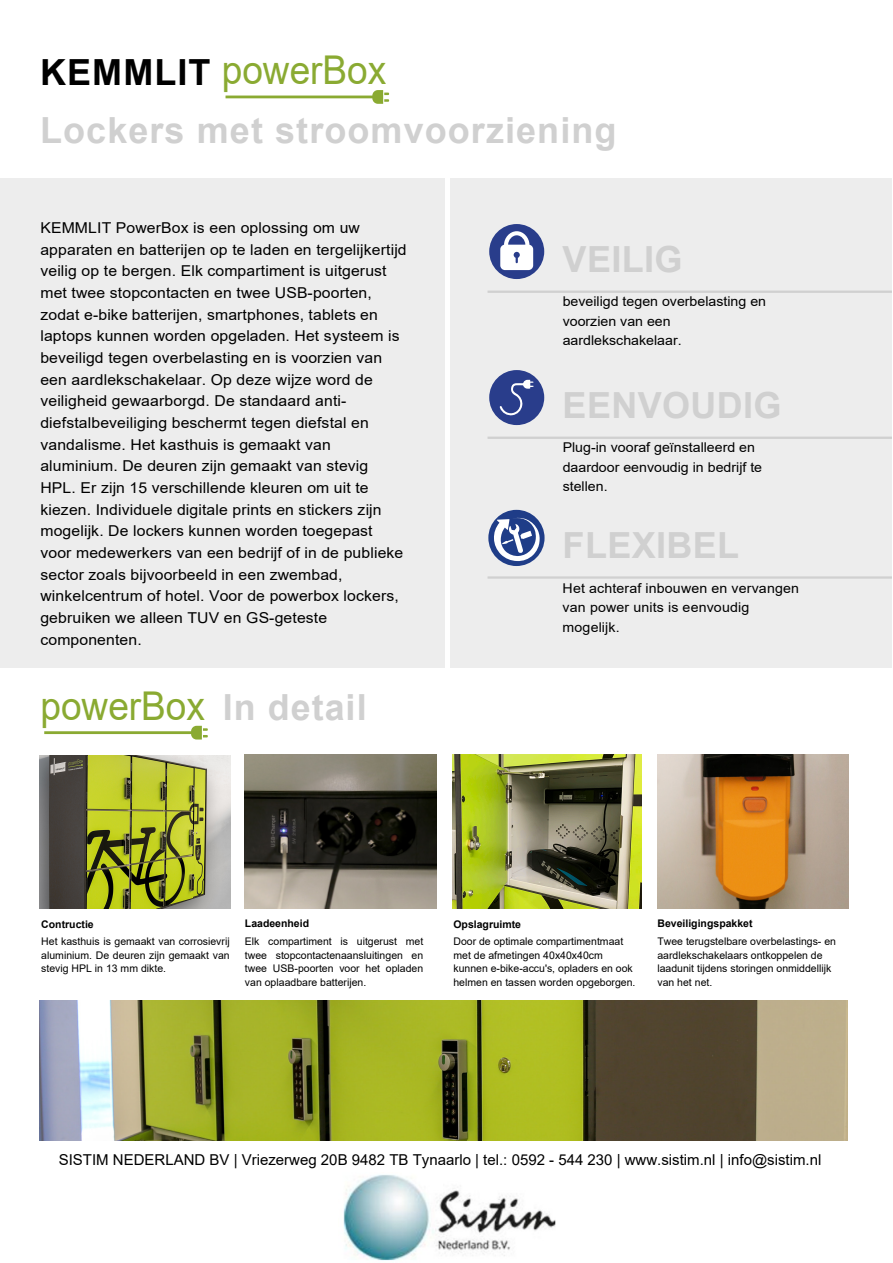
<style>
.page{position:relative;width:893px;height:1263px;background:#fff}
.page>*{position:absolute;margin:0;border:0;box-sizing:border-box;transform-origin:0 0}
.t1{font:39.6px "Arial";color:#8aaa32;scale:.93 1}
.Headline{font:700 36px "Arial";letter-spacing:.03em;color:#d0d0d0}
.Headline-2{font:700 36px "Arial";letter-spacing:.01em;color:#d0d0d0}
.t2{font:15px/21.6px "Arial";letter-spacing:.01em;color:#000;scale:1.05 1}
.t3{font:15px "Arial";letter-spacing:.01em;color:#000}
.t4{font:13.5px/19.5px "Arial";color:#000;scale:1.05 1}
.t5{font:10.5px/13.5px "Arial";color:#000;text-align:justify}
.t6{font:700 10.5px "Arial";color:#000}
.s1{font-weight:700;font-size:36px;color:#000}
.s2{font-weight:700;font-size:36px;color:#d0d0d0}
</style>
<div class="page">
<div style="left:0;top:178px;width:891px;height:490px;background:#ededed"></div>
<hr style="left:445px;top:167px;width:4px;height:529px;background:#fff">
<hr style="left:488px;top:291px;width:403px;height:2px;background:#d0d0d0">
<svg style="left:489px;top:224px;width:55px;height:55px"></svg>
<hr style="left:488px;top:576px;width:403px;height:3px;background:#d0d0d0">
<svg style="left:488px;top:510px;width:57px;height:56px"></svg>
<hr style="left:488px;top:437px;width:403px;height:2px;background:#d0d0d0">
<div style="left:489px;top:370px;width:55px;height:55px;background:#293d8b;border-radius:50%"></div>
<svg style="left:500px;top:380px;width:34px;height:36px"></svg>
<hr style="left:44px;top:731px;width:152px;height:3px;background:#8aaa32">
<svg style="left:191px;top:726px;width:17px;height:13px"></svg>
<img style="left:657px;top:755px;width:192px;height:153px">
<img style="left:245px;top:755px;width:191px;height:153px">
<img style="left:40px;top:1001px;width:808px;height:140px">
<img style="left:453px;top:754px;width:188px;height:154px">
<img style="left:39px;top:755px;width:191px;height:153px">
<img style="left:343px;top:1175px;width:212px;height:86px">
<svg style="left:372px;top:90px;width:17px;height:14px"></svg>
<hr style="left:226px;top:96px;width:151px;height:2px;background:#8aaa32">
<p class="t1" style="left:40px;top:43px;width:374px"><span class="s1">KEMMLIT</span> powerBox</p>
<p class="Headline" style="left:40px;top:105px;width:578px">Lockers met stroomvoorziening</p>
<p class="t2" style="left:40px;top:217px;width:350px">KEMMLIT PowerBox is een oplossing om uw apparaten en batterijen op te laden en tergelijkertijd veilig op te bergen. Elk compartiment is uitgerust met twee stopcontacten en twee USB-poorten, zodat e-bike batterijen, smartphones, tablets en laptops kunnen worden opgeladen. Het systeem is beveiligd tegen overbelasting en is voorzien van een aardlekschakelaar. Op deze wijze word de veiligheid gewaarborgd. De standaard anti&shy;diefstalbeveiliging beschermt tegen diefstal en vandalisme. Het kasthuis is gemaakt van aluminium. De deuren zijn gemaakt van stevig HPL. Er zijn 15 verschillende kleuren om uit te kiezen. Individuele digitale prints en stickers zijn mogelijk. De lockers kunnen worden toegepast voor medewerkers van een bedrijf of in de publieke sector zoals bijvoorbeeld in een zwembad, winkelcentrum of hotel. Voor de powerbox lockers, gebruiken we alleen TUV en GS-geteste componenten.</p>
<p class="t1" style="left:41px;top:678px;width:352px">powerBox <span class="s2">In detail</span></p>
<p class="Headline" style="left:563px;top:234px;width:121px">VEILIG</p>
<p class="t4" style="left:563px;top:292px;width:195px">beveiligd tegen overbelasting en voorzien van een aardlekschakelaar.</p>
<p class="Headline-2" style="left:563px;top:380px;width:220px">EENVOUDIG</p>
<p class="t4" style="left:563px;top:438px;width:191px">Plug-in vooraf geïnstalleerd en daardoor eenvoudig in bedrijf te stellen.</p>
<p class="Headline-2" style="left:563px;top:520px;width:178px">FLEXIBEL</p>
<p class="t4" style="left:563px;top:578px;width:227px">Het achteraf inbouwen en vervangen van power units is eenvoudig mogelijk.</p>
<p class="t6" style="left:41px;top:916px;width:54px">Contructie</p>
<p class="t5" style="left:41px;top:934px;width:190px">Het kasthuis is gemaakt van corrosievrij aluminium. De deuren zijn gemaakt van stevig HPL in 13 mm dikte.</p>
<p class="t6" style="left:245px;top:916px;width:66px">Laadeenheid</p>
<p class="t5" style="left:245px;top:934px;width:180px">Elk compartiment is uitgerust met twee stopcontactenaansluitingen en twee USB-poorten voor het opladen van oplaadbare batterijen.</p>
<p class="t6" style="left:453px;top:916px;width:69px">Opslagruimte</p>
<p class="t5" style="left:453px;top:934px;width:184px;text-align:left">Door de optimale compartimentmaat met de afmetingen 40x40x40cm kunnen e-bike-accu's, opladers en ook helmen en tassen worden opgeborgen.</p>
<p class="t6" style="left:657px;top:916px;width:97px">Beveiligingspakket</p>
<p class="t5" style="left:657px;top:934px;width:180px;text-align:left">Twee terugstelbare overbelastings- en aardlekschakelaars ontkoppelen de laadunit tijdens storingen onmiddellijk van het net.</p>
<p class="t3" style="left:59px;top:1149px;width:764px">SISTIM NEDERLAND BV | Vriezerweg 20B 9482 TB Tynaarlo | tel.: 0592 - 544 230 | www.sistim.nl | info@sistim.nl</p>
</div>
